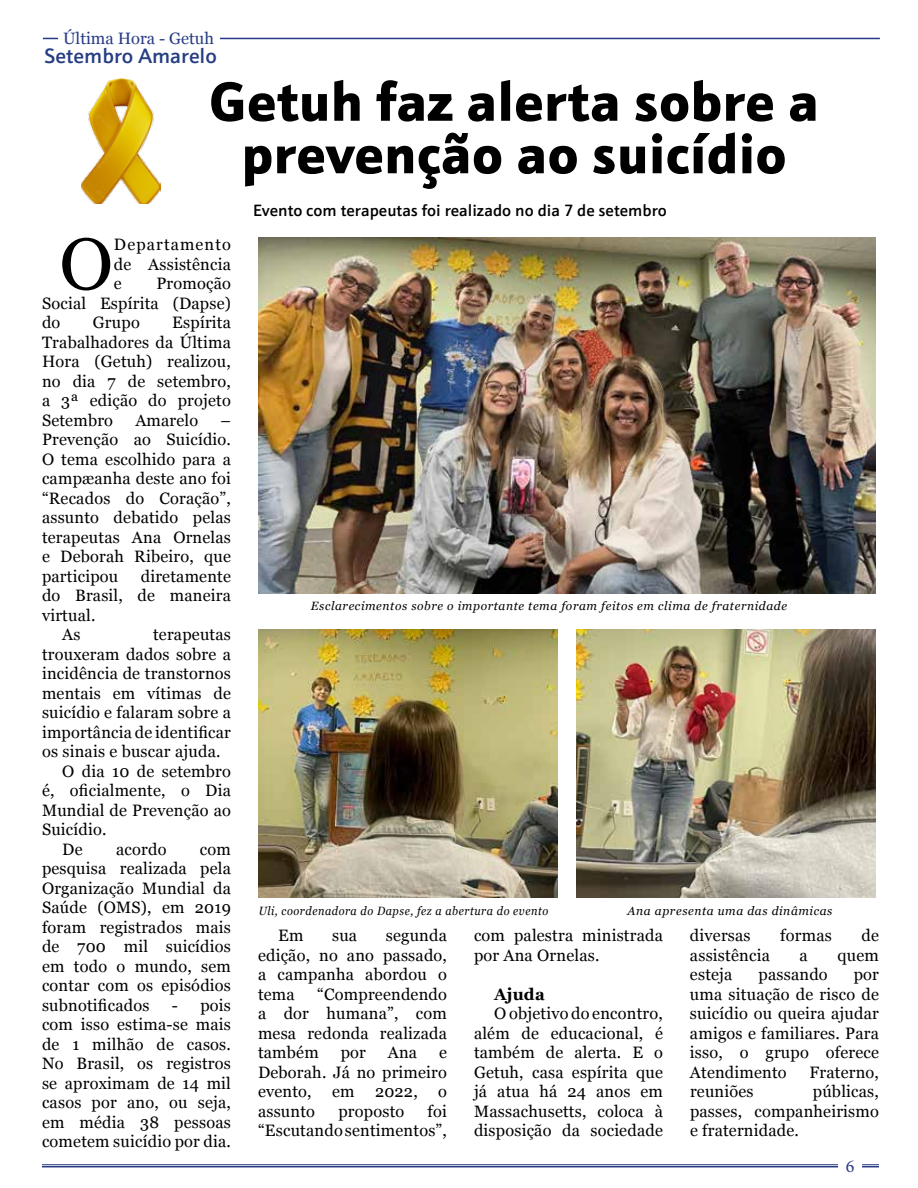
<style>
.page{position:relative;width:918px;height:1188px;background:#fff}
.page>*{position:absolute;margin:0;border:0;box-sizing:border-box;transform-origin:0 0}
.t1{font:72.75px "Georgia";color:#000}
.t2{font:900 55.5px/52.5px "Schnebel Sans ME";color:#000;text-align:center}
.t3{font:500 21px "Schnebel Sans ME";color:#253d83}
.t4{font:18px "Minion Pro";color:#273b84}
.t5{font:16.5px/19.5px "Georgia";letter-spacing:.015em;color:#000;text-align:justify}
.t6{font:500 16.5px "Schnebel Sans ME";color:#000}
.t7{font:16.5px "Georgia";color:#273b84}
.t8{font:700 16.5px "Georgia";letter-spacing:.015em;color:#000}
.t9{font:italic 12px "Georgia";letter-spacing:.05em;color:#000}
.t10{font:italic 12px "Georgia";letter-spacing:.05em;color:#000;scale:.91 1}
</style>
<div class="page">
<hr style="left:42px;top:1164px;width:837px;height:1px;background:#273b84">
<hr style="left:42px;top:1166px;width:837px;height:1px;background:#273b84">
<div style="left:838px;top:1159px;width:24px;height:14px;background:#fff"></div>
<hr style="left:43px;top:38px;width:837px;height:1px;background:#273985">
<div style="left:58px;top:31px;width:161px;height:14px;background:#fff"></div>
<img style="left:258px;top:238px;width:618px;height:356px">
<img style="left:258px;top:630px;width:300px;height:267px">
<img style="left:576px;top:630px;width:300px;height:267px">
<img style="left:82px;top:78px;width:78px;height:126px">
<p class="t7" style="left:63px;top:26px;width:152px">Última Hora - Getuh</p>
<h2 class="t2" style="left:209px;top:70px;width:612px">Getuh faz alerta sobre a prevenção ao suicídio</h2>
<p class="t6" style="left:253px;top:197px;width:415px">Evento com terapeutas foi realizado no dia 7 de setembro</p>
<h1 class="t1" style="left:59px;top:211px;width:55px">O</h1>
<p class="t5" style="left:114px;top:234px;width:119px">Departamento de Assistência e</p>
<p class="t3" style="left:45px;top:39px;width:174px">Setembro Amarelo</p>
<p class="t5" style="left:42px;top:273px;width:190px;text-indent:114px">Promoção Social Espírita (Dapse) do</p>
<p class="t5" style="left:42px;top:312px;width:190px;text-indent:130px">Espírita Trabalhadores da Última Hora (Getuh) realizou, no dia 7 de setembro, a 3ª edição do projeto Setembro</p>
<p class="t5" style="left:93px;top:312px;width:48px">Grupo</p>
<p class="t5" style="left:135px;top:410px;width:64px">Amarelo</p>
<p class="t5" style="left:42px;top:410px;width:191px;text-indent:178px">– Prevenção ao Suicídio.<br>O tema escolhido para a campæanha deste ano foi “Recados do Coração”, assunto debatido pelas terapeutas Ana Ornelas e Deborah Ribeiro, que participou</p>
<p class="t5" style="left:141px;top:566px;width:92px">diretamente</p>
<p class="t5" style="left:42px;top:585px;width:190px">do Brasil, de maneira</p>
<p class="t5" style="left:42px;top:605px;width:55px">virtual.</p>
<p class="t5" style="left:62px;top:624px;width:20px">As</p>
<p class="t5" style="left:153px;top:624px;width:79px">terapeutas</p>
<p class="t5" style="left:42px;top:644px;width:190px">trouxeram dados sobre a</p>
<p class="t5" style="left:42px;top:663px;width:190px">incidência de transtornos</p>
<p class="t5" style="left:42px;top:683px;width:190px">mentais em vítimas de</p>
<p class="t5" style="left:42px;top:702px;width:190px">suicídio e falaram sobre a</p>
<p class="t5" style="left:42px;top:722px;width:190px">importância de identificar</p>
<p class="t5" style="left:42px;top:741px;width:180px">os sinais e buscar ajuda.</p>
<p class="t5" style="left:62px;top:761px;width:170px">O dia 10 de setembro</p>
<p class="t5" style="left:42px;top:780px;width:190px">é, oficialmente, o Dia</p>
<p class="t5" style="left:42px;top:800px;width:190px">Mundial de Prevenção ao</p>
<p class="t5" style="left:42px;top:819px;width:66px">Suicídio.</p>
<p class="t5" style="left:62px;top:839px;width:22px">De</p>
<p class="t5" style="left:116px;top:839px;width:52px">acordo</p>
<p class="t9" style="left:311px;top:598px;width:478px">Esclarecimentos sobre o importante tema foram feitos em clima de fraternidade</p>
<p class="t5" style="left:42px;top:839px;width:191px;text-indent:158px">com pesquisa realizada pela Organização Mundial da Saúde (OMS), em 2019 foram registrados mais de 700 mil suicídios em todo o mundo, sem contar com os episódios subnotificados</p>
<p class="t10" style="left:259px;top:902px;width:320px">Uli, coordenadora do Dapse, fez a abertura do evento</p>
<p class="t9" style="left:628px;top:902px;width:206px">Ana apresenta uma das dinâmicas</p>
<p class="t5" style="left:474px;top:925px;width:190px">com palestra ministrada por Ana Ornelas.</p>
<p class="t8" style="left:494px;top:982px;width:52px">Ajuda</p>
<p class="t5" style="left:474px;top:1003px;width:190px;text-indent:20px">O objetivo do encontro, além de educacional, é também de alerta. E o Getuh, casa espírita que já atua há 24 anos em Massachusetts, coloca à disposição da sociedade</p>
<p class="t5" style="left:690px;top:925px;width:62px">diversas</p>
<p class="t5" style="left:780px;top:925px;width:53px">formas</p>
<p class="t5" style="left:862px;top:925px;width:19px">de</p>
<p class="t5" style="left:690px;top:945px;width:81px">assistência</p>
<p class="t5" style="left:800px;top:945px;width:10px">a</p>
<p class="t5" style="left:838px;top:945px;width:43px">quem</p>
<p class="t5" style="left:690px;top:964px;width:44px">esteja</p>
<p class="t5" style="left:759px;top:964px;width:71px">passando</p>
<p class="t5" style="left:258px;top:925px;width:191px;text-indent:128px">segunda edição, no ano passado, a campanha abordou o tema</p>
<p class="t5" style="left:278px;top:925px;width:27px">Em</p>
<p class="t5" style="left:332px;top:925px;width:27px">sua</p>
<p class="t5" style="left:690px;top:964px;width:191px;text-indent:164px">por uma situação de risco de suicídio ou queira ajudar amigos e familiares. Para isso, o grupo oferece Atendimento</p>
<p class="t5" style="left:258px;top:984px;width:191px;text-indent:59px">“Compreendendo a dor humana”, com mesa redonda realizada também</p>
<p class="t5" style="left:42px;top:995px;width:190px;text-indent:130px">- pois com isso estima-se mais de 1 milhão de casos.<br>No Brasil, os registros se aproximam de 14 mil casos por ano, ou seja, em média 38 pessoas cometem suicídio por dia.</p>
<p class="t5" style="left:341px;top:1042px;width:27px">por</p>
<p class="t5" style="left:388px;top:1042px;width:31px">Ana</p>
<p class="t5" style="left:258px;top:1042px;width:191px;text-indent:181px">e Deborah. Já no primeiro evento, em 2022, o assunto</p>
<p class="t5" style="left:809px;top:1062px;width:71px">Fraterno,</p>
<p class="t5" style="left:690px;top:1081px;width:190px;text-indent:123px">públicas, passes, companheirismo e fraternidade.</p>
<p class="t5" style="left:690px;top:1081px;width:65px">reuniões</p>
<p class="t5" style="left:258px;top:1101px;width:190px;text-align:right">foi<br>“Escutando sentimentos”,</p>
<p class="t5" style="left:338px;top:1101px;width:67px">proposto</p>
<p class="t4" style="left:846px;top:1154px;width:10px">6</p>
</div>
